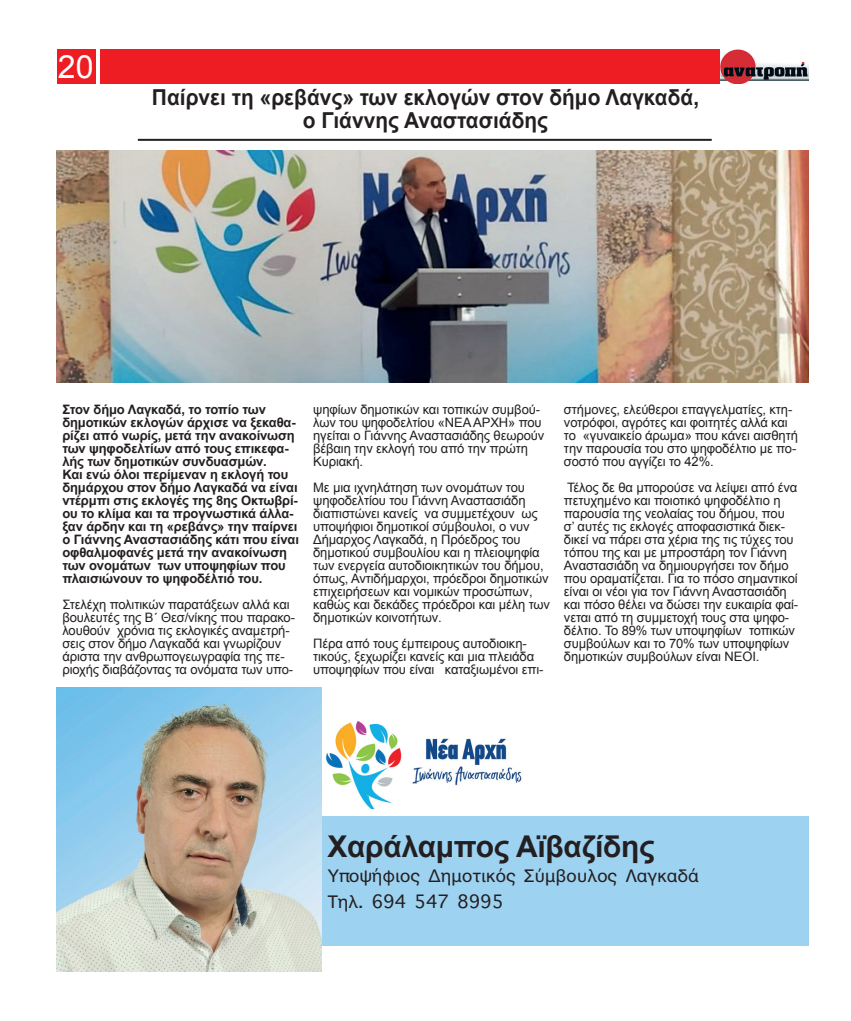
<style>
.page{position:relative;width:851px;height:1021px;background:#fff}
.page>*{position:absolute;margin:0;border:0;box-sizing:border-box;transform-origin:0 0}
.t1{font:32px "Arial";color:#fff}
.t2{font:700 30px "Arial";letter-spacing:-.01em;color:#231f20}
.t3{font:700 22px/23px "Arial";color:#231f20;text-align:center;scale:.95 1}
.t4{font:13px/13px "Arial";letter-spacing:-.01em;color:#231f20}
.t5{font:700 13px/13px "Arial";letter-spacing:-.01em;color:#231f20}
</style>
<div class="page">
<div style="left:57px;top:50px;width:751px;height:34px;background:#ee1d23"></div>
<img style="left:720px;top:50px;width:88px;height:34px">
<hr style="left:97px;top:50px;width:3px;height:34px;background:#fff">
<hr style="left:138px;top:139px;width:573px;height:2px;background:#231f20">
<img style="left:57px;top:150px;width:751px;height:232px">
<img style="left:326px;top:721px;width:196px;height:87px">
<div style="left:272px;top:816px;width:536px;height:129px;background:#9dd2f1"></div>
<img style="left:57px;top:687px;width:265px;height:284px">
<h1 class="t1" style="left:58px;top:46px;width:37px">20</h1>
<h3 class="t3" style="left:152px;top:87px;width:577px">Παίρνει τη «ρεβάνς» των εκλογών στον δήμο Λαγκαδά, ο Γιάννης Αναστασιάδης</h3>
<p class="t5" style="left:62px;top:403px;width:238px">Στον δήμο Λαγκαδά, το τοπίο των δημοτικών εκλογών άρχισε να ξεκαθα&shy;ρίζει από νωρίς, μετά την ανακοίνωση των ψηφοδελτίων από τους επικεφα&shy;λής των δημοτικών συνδυασμών.<br>Και ενώ όλοι περίμεναν η εκλογή του δημάρχου στον δήμο Λαγκαδά να είναι ντέρμπι στις εκλογές της 8ης Οκτωβρί&shy;ου το κλίμα και τα προγνωστικά άλλα&shy;ξαν άρδην και τη «ρεβάνς» την παίρνει ο Γιάννης Αναστασιάδης κάτι που είναι οφθαλμοφανές μετά την ανακοίνωση των ονομάτων των υποψηφίων που πλαισιώνουν το ψηφοδέλτιό του.</p>
<p class="t4" style="left:62px;top:597px;width:234px">Στελέχη πολιτικών παρατάξεων αλλά και βουλευτές της Β΄ Θεσ/νίκης που παρακο&shy;λουθούν χρόνια τις εκλογικές αναμετρή&shy;σεις στον δήμο Λαγκαδά και γνωρίζουν άριστα την ανθρωπογεωγραφία της πε&shy;ριοχής διαβάζοντας τα ονόματα των υπο-</p>
<p class="t4" style="left:313px;top:402px;width:232px">ψηφίων δημοτικών και τοπικών συμβού&shy;λων του ψηφοδελτίου «ΝΕΑ ΑΡΧΗ» που ηγείται ο Γιάννης Αναστασιάδης θεωρούν βέβαιη την εκλογή του από την πρώτη<br>Κυριακή.</p>
<p class="t4" style="left:313px;top:480px;width:238px">Με μια ιχνηλάτηση των ονομάτων του ψηφοδελτίου του Γιάννη Αναστασιάδη διαπιστώνει κανείς να συμμετέχουν ως υποψήφιοι δημοτικοί σύμβουλοι, ο νυν Δήμαρχος Λαγκαδά, η Πρόεδρος του δημοτικού συμβουλίου και η πλειοψηφία των ενεργεία αυτοδιοικητικών του δήμου, όπως, Αντιδήμαρχοι, πρόεδροι δημοτικών επιχειρήσεων και νομικών προσώπων, καθώς και δεκάδες πρόεδροι και μέλη των δημοτικών κοινοτήτων.</p>
<p class="t4" style="left:313px;top:636px;width:232px">Πέρα από τους έμπειρους αυτοδιοικη&shy;τικούς, ξεχωρίζει κανείς και μια πλειάδα υποψηφίων που είναι καταξιωμένοι επι-</p>
<p class="t4" style="left:564px;top:402px;width:235px">στήμονες, ελεύθεροι επαγγελματίες, κτη&shy;νοτρόφοι, αγρότες και φοιτητές αλλά και το «γυναικείο άρωμα» που κάνει αισθητή την παρουσία του στο ψηφοδέλτιο με πο&shy;σοστό που αγγίζει το 42%.</p>
<p class="t4" style="left:564px;top:480px;width:236px">Τέλος δε θα μπορούσε να λείψει από ένα πετυχημένο και ποιοτικό ψηφοδέλτιο η παρουσία της νεολαίας του δήμου, που σ’ αυτές τις εκλογές αποφασιστικά διεκ&shy;δικεί να πάρει στα χέρια της τις τύχες του τόπου της και με μπροστάρη τον Γιάννη Αναστασιάδη να δημιουργήσει τον δήμο που οραματίζεται. Για το πόσο σημαντικοί είναι οι νέοι για τον Γιάννη Αναστασιάδη και πόσο θέλει να δώσει την ευκαιρία φαί&shy;νεται από τη συμμετοχή τους στα ψηφο&shy;δέλτιο. Το 89% των υποψηφίων τοπικών συμβούλων και το 70% των υποψηφίων δημοτικών συμβούλων είναι ΝΕΟΙ.</p>
<h2 class="t2" style="left:327px;top:826px;width:329px">Χαράλαμπος Αϊβαζίδης</h2>
</div>
